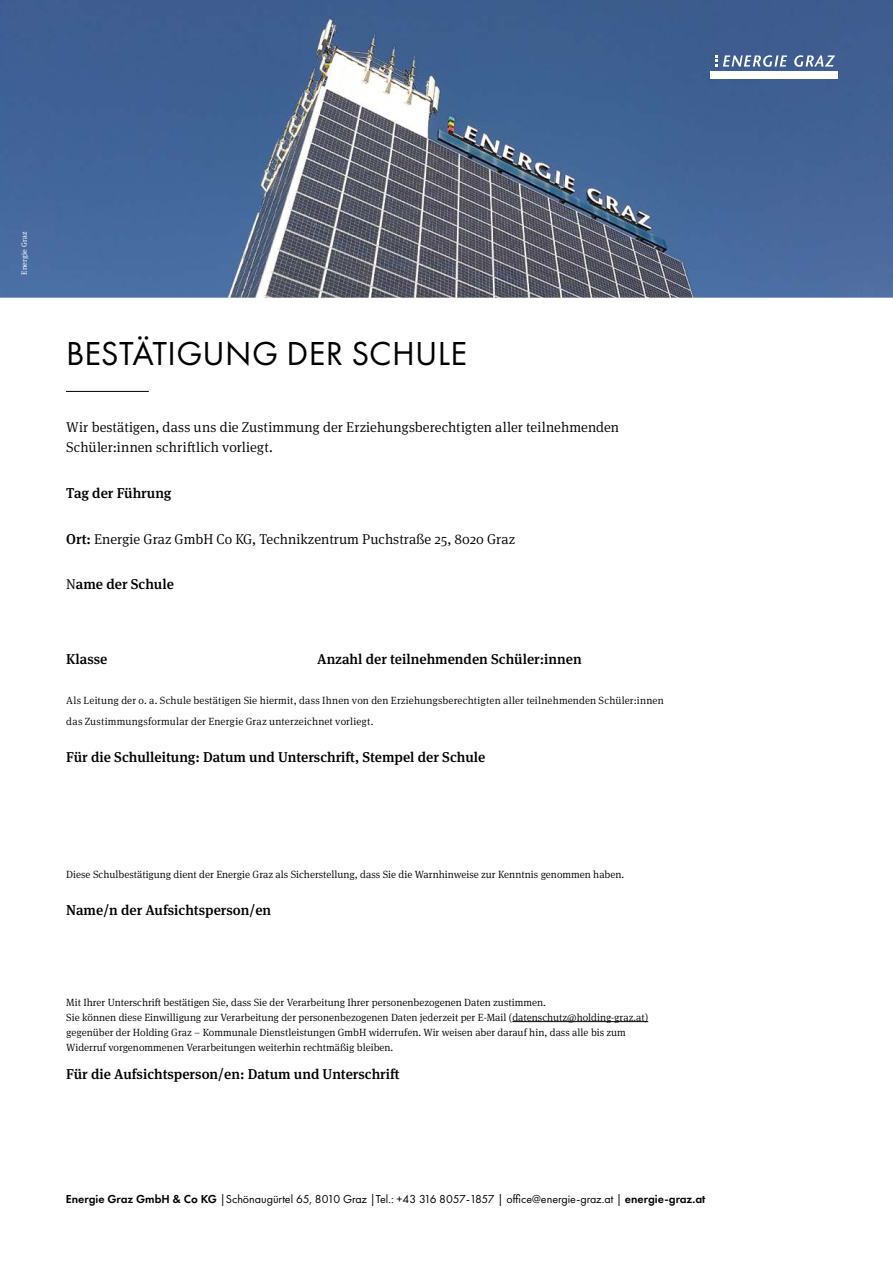
<style>
.page{position:relative;width:893px;height:1263px;background:#fff}
.page>*{position:absolute;margin:0;border:0;box-sizing:border-box;transform-origin:0 0}
.Überschrift_Ebene_2{font:34.5px "Futura PT";letter-spacing:.005em;color:#000}
.Fliesstext{font:500 14.25px "Meta Serif Pro";color:#000}
.Fliesstext-2{font:300 14.25px/20.2px "Meta Serif Pro";color:#000}
.t1{font:12px "Futura PT";color:#000}
.Fliesstext-3{font:300 10.5px/15px "Meta Serif Pro";color:#000}
.t2{font:7.5px "Meta Serif Pro";letter-spacing:.02em;color:#fff}
.s1{font-weight:500}
.s2{font-weight:300}
.s3{font-weight:600}
</style>
<div class="page">
<hr style="left:66px;top:391px;width:83px;height:1px;background:#000">
<hr style="left:512px;top:1021px;width:136px;height:1px;background:#000">
<img style="left:0;top:0;width:893px;height:298px">
<div style="left:710px;top:71px;width:128px;height:8px;background:#fff"></div>
<svg style="left:723px;top:55px;width:64px;height:12px"></svg>
<svg style="left:794px;top:55px;width:41px;height:12px"></svg>
<svg style="left:715px;top:55px;width:2px;height:12px"></svg>
<p class="t2" style="left:19px;top:275px;width:44px;rotate:-90deg">Energie Graz</p>
<p class="Überschrift_Ebene_2" style="left:66px;top:333px;width:402px">BESTÄTIGUNG DER SCHULE</p>
<p class="Fliesstext-2" style="left:66px;top:416px;width:554px">Wir bestätigen, dass uns die Zustimmung der Erziehungsberechtigten aller teilnehmenden<br>Schüler:innen schriftlich vorliegt.</p>
<p class="Fliesstext" style="left:66px;top:482px;width:107px">Tag der Führung</p>
<p class="Fliesstext-2" style="left:66px;top:528px;width:450px"><span class="s1">Ort:</span> Energie Graz GmbH Co KG, Technikzentrum Puchstraße 25, 8020 Graz</p>
<p class="Fliesstext" style="left:66px;top:573px;width:109px"><span class="s2">N</span>ame der Schule</p>
<p class="Fliesstext" style="left:66px;top:648px;width:43px">Klasse</p>
<p class="Fliesstext" style="left:317px;top:648px;width:266px">Anzahl der teilnehmenden Schüler:innen</p>
<p class="Fliesstext-3" style="left:66px;top:690px;width:599px;line-height:20.2px">Als Leitung der o. a. Schule bestätigen Sie hiermit, dass Ihnen von den Erziehungsberechtigten aller teilnehmenden Schüler:innen das Zustimmungsformular der Energie Graz unterzeichnet vorliegt.</p>
<p class="Fliesstext" style="left:66px;top:746px;width:421px">Für die Schulleitung: Datum und Unterschrift, Stempel der Schule</p>
<p class="Fliesstext-3" style="left:66px;top:866px;width:559px">Diese Schulbestätigung dient der Energie Graz als Sicherstellung, dass Sie die Warnhinweise zur Kenntnis genommen haben.</p>
<p class="Fliesstext" style="left:66px;top:899px;width:206px">Name/n der Aufsichtsperson/en</p>
<p class="Fliesstext-3" style="left:66px;top:994px;width:583px">Mit Ihrer Unterschrift bestätigen Sie, dass Sie der Verarbeitung Ihrer personenbezogenen Daten zustimmen.<br>Sie können diese Einwilligung zur Verarbeitung der personenbezogenen Daten jederzeit per E-Mail (datenschutz@holding-graz.at) gegenüber der Holding Graz – Kommunale Dienstleistungen GmbH widerrufen. Wir weisen aber darauf hin, dass alle bis zum Widerruf vorgenommenen Verarbeitungen weiterhin rechtmäßig bleiben.</p>
<p class="Fliesstext" style="left:66px;top:1063px;width:335px">Für die Aufsichtsperson/en: Datum und Unterschrift</p>
<p class="t1" style="left:66px;top:1192px;width:641px"><span class="s3">Energie Graz GmbH &amp; Co KG</span> |Schönaugürtel 65, 8010 Graz |Tel.: +43 316 8057-1857 | office@energie-graz.at | <span class="s3">energie-graz.at</span></p>
</div>
